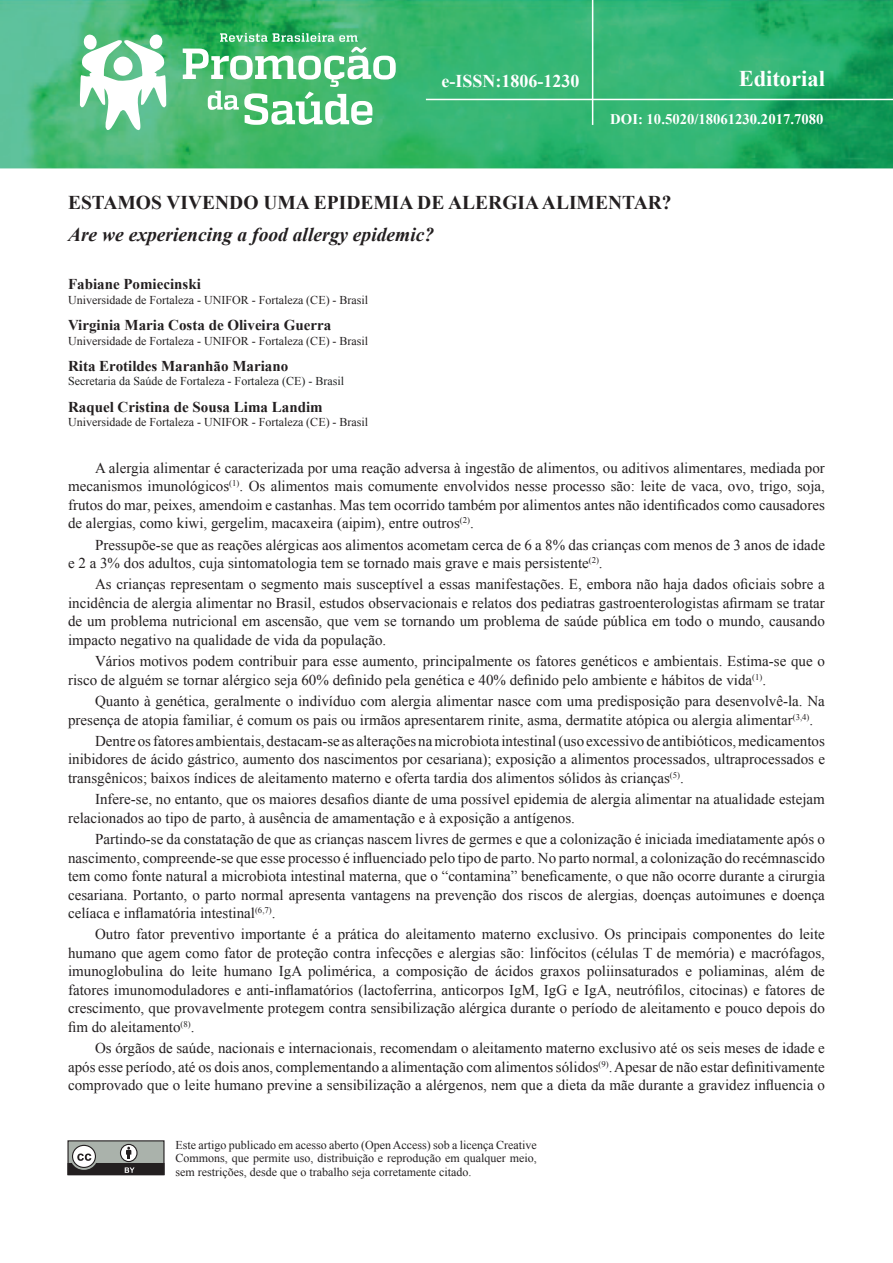
<style>
.page{position:relative;width:893px;height:1263px;background:#fff}
.page>*{position:absolute;margin:0;border:0;box-sizing:border-box;transform-origin:0 0}
.t1{font:700 22.5px "Times New Roman";color:#fff}
.t2{font:700 19.5px "Times New Roman";color:#231f20}
.t3{font:italic 700 19.5px "Times New Roman";color:#231f20}
.t4{font:700 18px "Times New Roman";color:#fff}
.t5{font:15px/18.5px "Times New Roman";color:#231f20;text-align:justify}
.t6{font:700 15px "Times New Roman";color:#231f20}
.t7{font:700 14.7px "Times New Roman";color:#fff}
.t8{font:12px/13.5px "Times New Roman";color:#231f20;text-align:justify}
.t9{font:12px "Times New Roman";color:#1f2020}
</style>
<div class="page">
<img style="left:0;top:0;width:893px;height:168px">
<img style="left:785px;top:86px;width:39px;height:8px">
<hr style="left:592px;top:0;width:1px;height:125px;background:#fff">
<hr style="left:426px;top:99px;width:467px;height:1px;background:#fff">
<div style="left:68px;top:1141px;width:96px;height:33px;background:#aab2ab"></div>
<svg style="left:120px;top:1144px;width:17px;height:17px"></svg>
<div style="left:120px;top:1144px;width:18px;height:18px;border:1px solid #231f20;border-radius:50%"></div>
<div style="left:72px;top:1145px;width:24px;height:23px;border:1px solid #231f20;border-radius:50%"></div>
<svg style="left:67px;top:1147px;width:98px;height:28px"></svg>
<svg style="left:80px;top:34px;width:86px;height:99px"></svg>
<svg style="left:183px;top:33px;width:213px;height:92px"></svg>
<p class="t4" style="left:441px;top:69px;width:139px">e-ISSN:1806-1230</p>
<h1 class="t1" style="left:739px;top:62px;width:88px">Editorial</h1>
<p class="t7" style="left:610px;top:109px;width:215px">DOI: 10.5020/18061230.2017.7080</p>
<h2 class="t2" style="left:68px;top:189px;width:605px">ESTAMOS VIVENDO UMA EPIDEMIA DE ALERGIA ALIMENTAR?</h2>
<h2 class="t3" style="left:68px;top:221px;width:368px">Are we experiencing a food allergy epidemic?</h2>
<p class="t6" style="left:68px;top:274px;width:134px">Fabiane Pomiecinski</p>
<p class="t8" style="left:68px;top:293px;width:302px">Universidade de Fortaleza - UNIFOR - Fortaleza (CE) - Brasil</p>
<p class="t6" style="left:68px;top:315px;width:265px">Virginia Maria Costa de Oliveira Guerra</p>
<p class="t8" style="left:68px;top:334px;width:302px">Universidade de Fortaleza - UNIFOR - Fortaleza (CE) - Brasil</p>
<p class="t6" style="left:68px;top:356px;width:222px">Rita Erotildes Maranhão Mariano</p>
<p class="t9" style="left:68px;top:373px;width:278px">Secretaria da Saúde de Fortaleza - Fortaleza (CE) - Brasil</p>
<p class="t6" style="left:68px;top:397px;width:256px">Raquel Cristina de Sousa Lima Landim</p>
<p class="t8" style="left:68px;top:415px;width:302px">Universidade de Fortaleza - UNIFOR - Fortaleza (CE) - Brasil</p>
<p class="t5" style="left:68px;top:458px;width:758px;text-indent:27px">A alergia alimentar é caracterizada por uma reação adversa à ingestão de alimentos, ou aditivos alimentares, mediada por mecanismos imunológicos<sup>(1)</sup>. Os alimentos mais comumente envolvidos nesse processo são: leite de vaca, ovo, trigo, soja, frutos do mar, peixes, amendoim e castanhas. Mas tem ocorrido também por alimentos antes não identificados como causadores de alergias, como kiwi, gergelim, macaxeira (aipim), entre outros<sup>(2)</sup>.</p>
<p class="t5" style="left:68px;top:535px;width:758px;text-indent:27px">Pressupõe-se que as reações alérgicas aos alimentos acometam cerca de 6 a 8% das crianças com menos de 3 anos de idade e 2 a 3% dos adultos, cuja sintomatologia tem se tornado mais grave e mais persistente<sup>(2)</sup>.</p>
<p class="t5" style="left:68px;top:575px;width:758px;text-indent:27px">As crianças representam o segmento mais susceptível a essas manifestações. E, embora não haja dados oficiais sobre a incidência de alergia alimentar no Brasil, estudos observacionais e relatos dos pediatras gastroenterologistas afirmam se tratar de um problema nutricional em ascensão, que vem se tornando um problema de saúde pública em todo o mundo, causando impacto negativo na qualidade de vida da população.</p>
<p class="t5" style="left:68px;top:652px;width:758px;text-indent:27px">Vários motivos podem contribuir para esse aumento, principalmente os fatores genéticos e ambientais. Estima-se que o risco de alguém se tornar alérgico seja 60% definido pela genética e 40% definido pelo ambiente e hábitos de vida<sup>(1)</sup>.</p>
<p class="t5" style="left:68px;top:692px;width:758px;text-indent:27px">Quanto à genética, geralmente o indivíduo com alergia alimentar nasce com uma predisposição para desenvolvê-la. Na presença de atopia familiar, é comum os pais ou irmãos apresentarem rinite, asma, dermatite atópica ou alergia alimentar<sup>(3,4)</sup>.</p>
<p class="t5" style="left:68px;top:731px;width:758px;text-indent:27px">Dentre os fatores ambientais, destacam-se as alterações na microbiota intestinal (uso excessivo de antibióticos, medicamentos inibidores de ácido gástrico, aumento dos nascimentos por cesariana); exposição a alimentos processados, ultraprocessados e transgênicos; baixos índices de aleitamento materno e oferta tardia dos alimentos sólidos às crianças<sup>(5)</sup>.</p>
<p class="t5" style="left:68px;top:790px;width:758px;text-indent:27px">Infere-se, no entanto, que os maiores desafios diante de uma possível epidemia de alergia alimentar na atualidade estejam relacionados ao tipo de parto, à ausência de amamentação e à exposição a antígenos.</p>
<p class="t5" style="left:68px;top:830px;width:758px;text-indent:27px">Partindo-se da constatação de que as crianças nascem livres de germes e que a colonização é iniciada imediatamente após o nascimento, compreende-se que esse processo é influenciado pelo tipo de parto. No parto normal, a colonização do recémnascido tem como fonte natural a microbiota intestinal materna, que o “contamina” beneficamente, o que não ocorre durante a cirurgia cesariana. Portanto, o parto normal apresenta vantagens na prevenção dos riscos de alergias, doenças autoimunes e doença celíaca e inflamatória intestinal<sup>(6,7)</sup>.</p>
<p class="t5" style="left:68px;top:925px;width:758px;text-indent:27px">Outro fator preventivo importante é a prática do aleitamento materno exclusivo. Os principais componentes do leite humano que agem como fator de proteção contra infecções e alergias são: linfócitos (células T de memória) e macrófagos, imunoglobulina do leite humano IgA polimérica, a composição de ácidos graxos poliinsaturados e poliaminas, além de fatores imunomoduladores e anti-inflamatórios (lactoferrina, anticorpos IgM, IgG e IgA, neutrófilos, citocinas) e fatores de crescimento, que provavelmente protegem contra sensibilização alérgica durante o período de aleitamento e pouco depois do fim do aleitamento<sup>(8)</sup>.</p>
<p class="t5" style="left:68px;top:1039px;width:758px;text-indent:27px">Os órgãos de saúde, nacionais e internacionais, recomendam o aleitamento materno exclusivo até os seis meses de idade e após esse período, até os dois anos, complementando a alimentação com alimentos sólidos<sup>(9)</sup>. Apesar de não estar definitivamente comprovado que o leite humano previne a sensibilização a alérgenos, nem que a dieta da mãe durante a gravidez influencia o</p>
<p class="t8" style="left:175px;top:1138px;width:363px">Este artigo publicado em acesso aberto (Open Access) sob a licença Creative Commons, que permite uso, distribuição e reprodução em qualquer meio, sem restrições, desde que o trabalho seja corretamente citado.</p>
</div>
